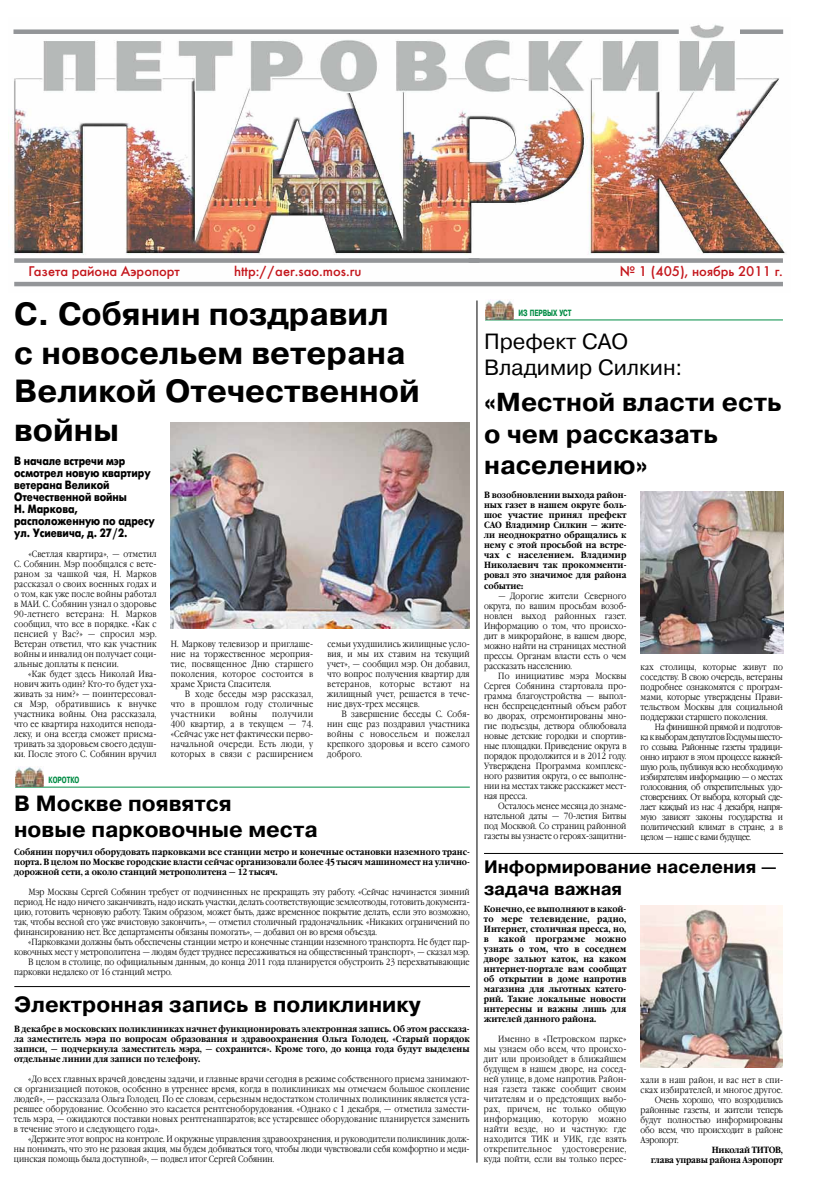
<style>
.page{position:relative;width:820px;height:1191px;background:#fff}
.page>*{position:absolute;margin:0;border:0;box-sizing:border-box;transform-origin:0 0}
.t1{font:700 32px/38.4px "Pragmatica C";color:#000}
.t2{font:700 26px/31.2px "Pragmatica C";color:#000}
.t3{font:700 22px/26.4px "Pragmatica C";color:#000}
.t4{font:22px/26.4px "Pragmatica C";color:#000}
.t5{font:700 18px/21.6px "Pragmatica C";color:#000}
.t6{font:14px "Futura Futuris C";color:#c4161c}
.t7{font:700 12px/12px "Futura Futuris C";color:#000;scale:.85 1}
.t8{font:9px/10px "Garamond C";color:#000;text-align:justify;scale:.85 1}
.t9{font:700 9px/10px "Garamond C";color:#000;text-align:justify;scale:.85 1}
.t10{font:9px "Garamond C";letter-spacing:-.02em;color:#000;scale:.85 1}
.t11{font:9px "Garamond C";letter-spacing:.02em;color:#000;scale:.85 1}
.t12{font:700 9px/10px "Garamond C";letter-spacing:-.02em;color:#000;text-align:right;scale:.85 1}
.t13{font:700 9px "Pragmatica Cond C";color:#008c44;scale:.85 1}
</style>
<div class="page">
<img style="left:12px;top:24px;width:774px;height:263px">
<div style="left:13px;top:29px;width:665px;height:5px;background:#939598"></div>
<div style="left:739px;top:29px;width:43px;height:5px;background:#939598"></div>
<div style="left:14px;top:258px;width:465px;height:5px;background:#939598"></div>
<div style="left:468px;top:258px;width:314px;height:5px;background:#939598"></div>
<hr style="left:14px;top:282px;width:768px;height:4px;background:#939598">
<hr style="left:15px;top:787px;width:454px;height:1px;background:#008c44">
<img style="left:15px;top:766px;width:28px;height:21px">
<hr style="left:485px;top:320px;width:297px;height:1px;background:#008c44">
<img style="left:485px;top:299px;width:28px;height:21px">
<img style="left:640px;top:492px;width:142px;height:161px">
<hr style="left:476px;top:300px;width:1px;height:862px;background:#000">
<img style="left:171px;top:422px;width:298px;height:207px">
<hr style="left:484px;top:853px;width:298px;height:1px;background:#000">
<hr style="left:14px;top:986px;width:456px;height:1px;background:#000">
<img style="left:640px;top:905px;width:142px;height:162px">
<h3 class="t6" style="left:28px;top:263px;width:153px">Газета района Аэропорт</h3>
<h3 class="t6" style="left:234px;top:263px;width:129px">http://aer.sao.mos.ru</h3>
<h3 class="t6" style="left:619px;top:263px;width:164px">№ 1 (405), ноябрь 2011 г.</h3>
<h1 class="t1" style="left:14px;top:295px;width:407px">С. Собянин поздравил<br>с новосельем ветерана<br>Великой Отечественной войны</h1>
<h3 class="t7" style="left:14px;top:455px;width:167px">В начале встречи мэр осмотрел новую квартиру ветерана Великой<br>Отечественной войны<br>Н. Маркова, расположенную по адресу ул. Усиевича, д. 27/2.</h3>
<p class="t8" style="left:14px;top:549px;width:169px;text-indent:14px">«Светлая квартира», — отметил С. Собянин. Мэр пообщался с вете‑ раном за чашкой чая, Н. Марков рассказал о своих военных годах и о том, как уже после войны работал в МАИ. С. Собянин узнал о здоровье 90‑летнего ветерана: Н. Марков сообщил, что все в порядке. «Как с пенсией у Вас?» — спросил мэр.<br>Ветеран ответил, что как участник войны и инвалид он получает соци‑ альные доплаты к пенсии.</p>
<p class="t8" style="left:14px;top:669px;width:169px;text-indent:14px">«Как будет здесь Николай Ива‑ нович жить один? Кто-то будет уха‑ живать за ним?» — поинтересовал‑ ся Мэр, обратившись к внучке участника войны. Она рассказала, что ее квартира находится непода‑ леку, и она всегда сможет присма‑ тривать за здоровьем своего дедуш‑ ки. После этого С. Собянин вручил</p>
<p class="t13" style="left:49px;top:774px;width:38px">КОРОТКО</p>
<p class="t8" style="left:171px;top:639px;width:169px">Н. Маркову телевизор и приглаше‑ ние на торжественное мероприя‑ тие, посвященное Дню старшего поколения, которое состоится в храме Христа Спасителя.</p>
<p class="t8" style="left:171px;top:689px;width:169px;text-indent:14px">В ходе беседы мэр рассказал, что в прошлом году столичные участники</p>
<p class="t8" style="left:230px;top:709px;width:34px">войны</p>
<p class="t8" style="left:171px;top:709px;width:169px;text-indent:101px">получили 400 квартир, а в текущем — 74. «Сейчас уже нет фактически перво‑ начальной очереди. Есть люди, у которых в связи с расширением</p>
<h3 class="t3" style="left:14px;top:790px;width:305px">В Москве появятся<br>новые парковочные места</h3>
<p class="t8" style="left:327px;top:639px;width:169px">семьи ухудшились жилищные усло‑ вия, и мы их ставим на текущий учет», — сообщил мэр. Он добавил, что вопрос получения квартир для ветеранов, которые встают на жилищный учет, решается в тече‑ ние двух-трех месяцев.</p>
<p class="t8" style="left:327px;top:709px;width:169px;text-indent:14px">В завершение беседы С. Собя‑ нин еще раз поздравил участника войны с новосельем и пожелал крепкого здоровья и всего самого доброго.</p>
<p class="t9" style="left:14px;top:847px;width:537px">Собянин поручил оборудовать парковками все станции метро и конечные остановки наземного транс&shy;порта. В целом по Москве городские власти сейчас организовали более 45 тысяч машиномест на улично&shy;дорожной сети, а около станций метрополитена — 12 тысяч.</p>
<p class="t8" style="left:14px;top:887px;width:537px;text-indent:14px">Мэр Москвы Сергей Собянин требует от подчиненных не прекращать эту работу. «Сейчас начинается зимний период. Не надо ничего заканчивать, надо искать участки, делать соответствующие землеотводы, готовить документа‑ цию, готовить черновую работу. Таким образом, может быть, даже временное покрытие делать, если это возможно, так, чтобы весной его уже вчистовую закончить», — отметил столичный градоначальник. «Никаких ограничений по финансированию нет. Все департаменты обязаны помогать», — добавил он во время объезда.</p>
<p class="t8" style="left:28px;top:937px;width:520px">«Парковками должны быть обеспечены станции метро и конечные станции наземного транспорта. Не будет пар‑</p>
<p class="t8" style="left:14px;top:947px;width:537px">ковочных мест у метрополитена — людям будет труднее пересаживаться на общественный транспорт», — сказал мэр.</p>
<p class="t8" style="left:28px;top:957px;width:520px">В целом в столице, по официальным данным, до конца 2011 года планируется обустроить 23 перехватывающие</p>
<p class="t8" style="left:14px;top:967px;width:187px">парковки недалеко от 16 станций метро.</p>
<h3 class="t3" style="left:14px;top:991px;width:408px">Электронная запись в поликлинику</h3>
<p class="t9" style="left:14px;top:1024px;width:537px">В декабре в московских поликлиниках начнет функционировать электронная запись. Об этом рассказа&shy;ла заместитель мэра по вопросам образования и здравоохранения Ольга Голодец. «Старый порядок записи, — подчеркнула заместитель мэра, — сохранится». Кроме того, до конца года будут выделены отдельные линии для записи по телефону.</p>
<p class="t8" style="left:14px;top:1074px;width:537px;text-indent:14px">«До всех главных врачей доведены задачи, и главные врачи сегодня в режиме собственного приема занимают‑ ся организацией потоков, особенно в утреннее время, когда в поликлиниках мы отмечаем большое скопление людей», — рассказала Ольга Голодец. По ее словам, серьезным недостатком столичных поликлиник является уста‑ ревшее оборудование. Особенно это касается рентгеноборудования. «Однако с 1 декабря, — отметила замести‑ тель мэра, — ожидаются поставки новых рентгенаппаратов; все устаревшее оборудование планируется заменить в течение этого и следующего года».</p>
<p class="t8" style="left:14px;top:1134px;width:537px;text-indent:14px">«Держите этот вопрос на контроле. И окружные управления здравоохранения, и руководители поликлиник долж‑ ны понимать, что это не разовая акция, мы будем добиваться того, чтобы люди чувствовали себя комфортно и меди‑ цинская помощь была доступной», — подвел итог Сергей Собянин.</p>
<p class="t13" style="left:518px;top:307px;width:64px">Из первых уст</p>
<h3 class="t4" style="left:484px;top:328px;width:200px">Префект САО<br>Владимир Силкин:</h3>
<h2 class="t2" style="left:484px;top:387px;width:299px">«Местной власти есть о чем рассказать населению»</h2>
<p class="t9" style="left:484px;top:490px;width:169px">В возобновлении выхода район&shy;ных газет в нашем округе боль&shy;шое участие принял префект САО Владимир Силкин — жите&shy;ли неоднократно обращались к нему с этой просьбой на встре&shy;чах с населением. Владимир Николаевич так прокомменти&shy;ровал это значимое для района событие:</p>
<p class="t8" style="left:484px;top:591px;width:169px;text-indent:14px">— Дорогие жители Северного округа, по вашим просьбам возоб‑ новлен выход районных газет.<br>Информацию о том, что происхо‑ дит в микрорайоне, в вашем дворе, можно найти на страницах местной прессы. Органам власти есть о чем рассказать населению.</p>
<p class="t8" style="left:484px;top:670px;width:169px;text-indent:14px">По инициативе мэра Москвы Сергея Собянина стартовала про‑ грамма благоустройства — выпол‑ нен беспрецедентный объем работ во дворах, отремонтированы мно‑ гие подъезды, детвора облюбовала новые детские городки и спортив‑ ные площадки. Приведение округа в порядок продолжится и в 2012 году.<br>Утверждена Программа комплекс‑ ного развития округа, о ее выполне‑ нии на местах также расскажет мест‑ ная пресса.</p>
<p class="t8" style="left:484px;top:800px;width:169px;text-indent:14px">Осталось менее месяца до знаме‑ нательной даты — 70‑летия Битвы под Москвой. Со страниц районной газеты вы узнаете о героях-защитни‑</p>
<p class="t8" style="left:640px;top:661px;width:169px">ках столицы, которые живут по соседству. В свою очередь, ветераны подробнее ознакомятся с програм‑ мами, которые утверждены Прави‑ тельством Москвы для социальной поддержки старшего поколения.</p>
<p class="t8" style="left:640px;top:721px;width:169px;text-indent:14px">На финишной прямой и подготов‑ ка к выборам депутатов Госдумы шесто‑ го созыва. Районные газеты традици‑ онно играют в этом процессе важней‑ шую роль, публикуя всю необходимую избирателям информацию — о местах голосования, об открепительных удо‑ стоверениях. От выбора, который сде‑ лает каждый из нас 4 декабря, напря‑ мую зависят законы государства и политический климат в стране, а в целом — наше с вами будущее.</p>
<h3 class="t5" style="left:484px;top:856px;width:294px">Информирование населения — задача важная</h3>
<p class="t9" style="left:483px;top:904px;width:169px">Конечно, ее выполняют в какой&shy;то мере телевидение, радио, Интернет, столичная пресса, но, в какой программе можно узнать о том, что в соседнем дворе зальют каток, на каком интернет-портале вам сообщат об открытии в доме напротив магазина для льготных катего&shy;рий. Такие локальные новости интересны и важны лишь для жителей данного района.</p>
<p class="t8" style="left:483px;top:1034px;width:169px;text-indent:14px">Именно в «Петровском парке» мы узнаем обо всем, что происхо‑ дит или произойдет в ближайшем будущем в нашем дворе, на сосед‑ ней улице, в доме напротив. Район‑ ная газета также сообщит своим читателям и о предстоящих выбо‑ рах, причем, не только общую информацию, которую можно найти везде, но и частную: где находится ТИК и УИК, где взять открепительное удостоверение, куда пойти, если вы только перее‑</p>
<p class="t11" style="left:640px;top:1075px;width:169px">хали в наш район, и вас нет в спи‑</p>
<p class="t11" style="left:640px;top:1085px;width:168px">сках избирателей, и многое другое.</p>
<p class="t10" style="left:654px;top:1095px;width:152px">Очень хорошо, что возродились</p>
<p class="t8" style="left:640px;top:1105px;width:169px">районные газеты, и жители теперь</p>
<p class="t8" style="left:640px;top:1115px;width:169px">будут полностью информированы</p>
<p class="t10" style="left:640px;top:1125px;width:169px">обо всем, что происходит в районе</p>
<p class="t10" style="left:640px;top:1135px;width:46px">Аэропорт.</p>
<p class="t12" style="left:650px;top:1145px;width:157px">Николай ТИТОВ,<br>глава управы района Аэропорт</p>
</div>
